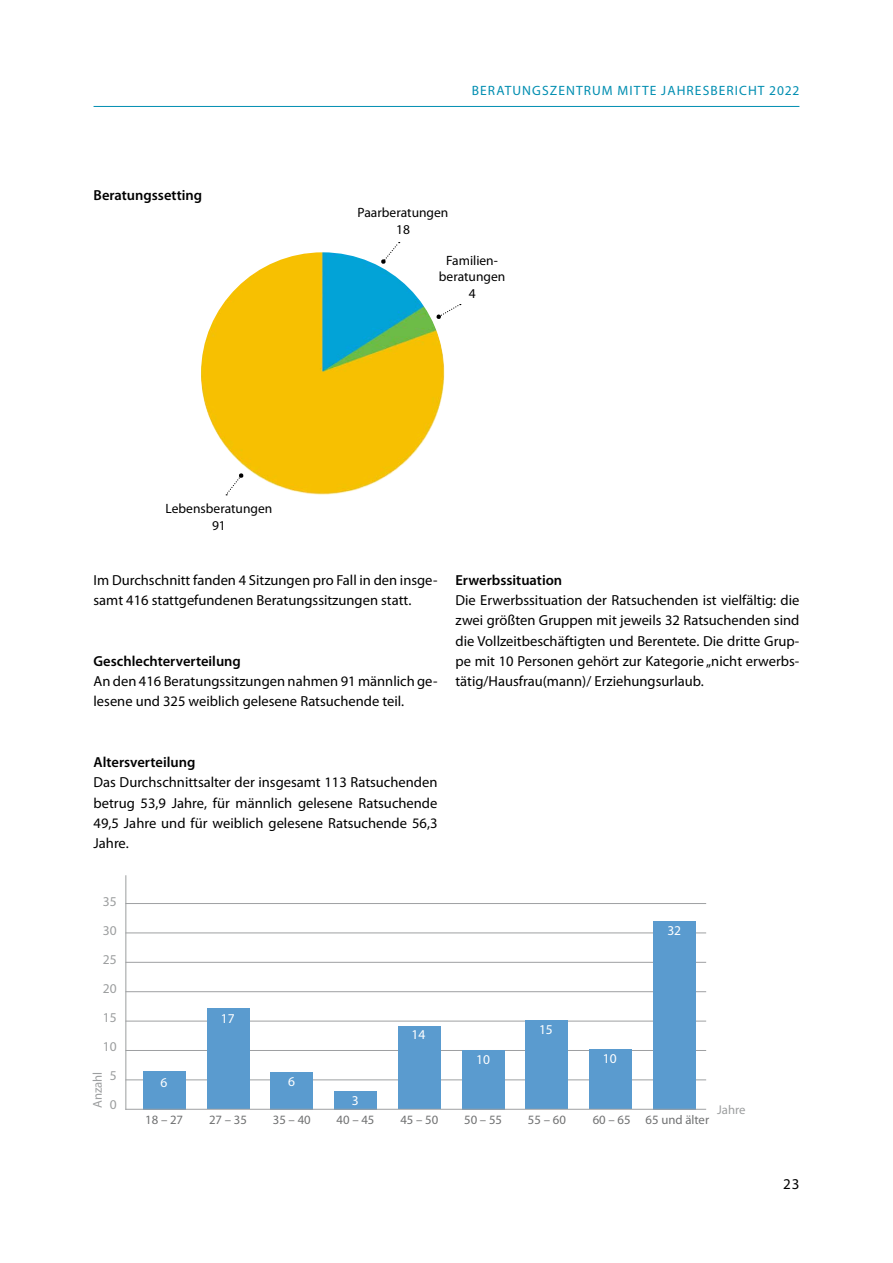
<style>
.page{position:relative;width:893px;height:1263px;background:#fff}
.page>*{position:absolute;margin:0;border:0;box-sizing:border-box;transform-origin:0 0}
.t1{font:15px "Myriad Pro";color:#000}
.t2{font:14.55px/20.2px "Myriad Pro";color:#000}
.t3{font:600 14.55px "Myriad Pro";color:#000}
.t4{font:13.5px/16.5px "Myriad Pro";color:#000;text-align:center}
.t5{font:13.5px "Myriad Pro";letter-spacing:.08em;color:#008eb1}
.t6{font:13.5px "Myriad Pro";color:#fff}
.t7{font:13.5px/29px "Myriad Pro";color:#9c9e9f;text-align:center}
.t8{font:12.75px "Myriad Pro";color:#707172}
.t9{font:12.75px "Myriad Pro";color:#9c9e9f}
</style>
<div class="page">
<hr style="left:94px;top:106px;width:705px;height:1px;background:#008eb1">
<img style="left:201px;top:252px;width:243px;height:243px;border-radius:122px">
<svg style="left:381px;top:242px;width:19px;height:22px"></svg>
<svg style="left:226px;top:473px;width:18px;height:22px"></svg>
<svg style="left:436px;top:304px;width:25px;height:15px"></svg>
<hr style="left:125px;top:903px;width:581px;height:1px;background:#9ea0a2">
<hr style="left:125px;top:932px;width:581px;height:1px;background:#9ea0a2">
<hr style="left:125px;top:962px;width:581px;height:1px;background:#9ea0a2">
<hr style="left:125px;top:991px;width:581px;height:1px;background:#9ea0a2">
<hr style="left:125px;top:1021px;width:581px;height:1px;background:#9ea0a2">
<hr style="left:125px;top:1050px;width:581px;height:1px;background:#9ea0a2">
<hr style="left:125px;top:1079px;width:581px;height:1px;background:#9ea0a2">
<hr style="left:126px;top:875px;width:1px;height:235px;background:#9c9e9f">
<div style="left:143px;top:1071px;width:42px;height:38px;background:#5a9bcf"></div>
<div style="left:207px;top:1008px;width:42px;height:101px;background:#5a9bcf"></div>
<div style="left:271px;top:1072px;width:42px;height:37px;background:#5a9bcf"></div>
<div style="left:334px;top:1091px;width:43px;height:18px;background:#5a9bcf"></div>
<div style="left:398px;top:1026px;width:42px;height:83px;background:#5a9bcf"></div>
<div style="left:462px;top:1050px;width:42px;height:59px;background:#5a9bcf"></div>
<div style="left:526px;top:1020px;width:42px;height:89px;background:#5a9bcf"></div>
<div style="left:590px;top:1049px;width:42px;height:60px;background:#5a9bcf"></div>
<div style="left:653px;top:921px;width:43px;height:188px;background:#5a9bcf"></div>
<hr style="left:125px;top:1109px;width:581px;height:1px;background:#9ea0a2">
<p class="t3" style="left:94px;top:186px;width:110px">Beratungssetting</p>
<p class="t4" style="left:166px;top:500px;width:108px">Lebensberatungen<br>91</p>
<p class="t5" style="left:472px;top:82px;width:329px">BERATUNGSZENTRUM MITTE JAHRESBERICHT 2022</p>
<p class="t4" style="left:358px;top:204px;width:92px">Paarberatungen<br>18</p>
<p class="t4" style="left:439px;top:252px;width:68px">Familien&shy;beratungen<br>4</p>
<p class="t2" style="left:94px;top:570px;width:345px">Im Durchschnitt fanden 4 Sitzungen pro Fall in den insge&shy;samt 416 stattgefundenen Beratungssitzungen statt.</p>
<p class="t3" style="left:94px;top:652px;width:149px">Geschlechterverteilung</p>
<p class="t2" style="left:94px;top:671px;width:345px">An den 416 Beratungssitzungen nahmen 91 männlich ge&shy;lesene und 325 weiblich gelesene Ratsuchende teil.</p>
<p class="t3" style="left:455px;top:571px;width:108px">Erwerbssituation</p>
<p class="t2" style="left:455px;top:590px;width:345px;text-align:justify">Die Erwerbssituation der Ratsuchenden ist vielfältig: die zwei größten Gruppen mit jeweils 32 Ratsuchenden sind die Vollzeitbeschäftigten und Berentete. Die dritte Grup&shy;pe mit 10 Personen gehört zur Kategorie „nicht erwerbs&shy;tätig/Hausfrau(mann)/ Erziehungsurlaub.</p>
<p class="t3" style="left:94px;top:753px;width:103px">Altersverteilung</p>
<p class="t2" style="left:94px;top:772px;width:345px;text-align:justify">Das Durchschnittsalter der insgesamt 113 Ratsuchenden betrug 53,9 Jahre, für männlich gelesene Ratsuchende 49,5 Jahre und für weiblich gelesene Ratsuchende 56,3<br>Jahre.</p>
<p class="t7" style="left:103px;top:886px;width:15px">35<br>30<br>25<br>20<br>15<br>10<br>5<br>0</p>
<p class="t9" style="left:90px;top:1108px;width:38px;rotate:-90deg">Anzahl</p>
<p class="t6" style="left:667px;top:922px;width:15px">32</p>
<p class="t6" style="left:161px;top:1074px;width:8px">6</p>
<p class="t6" style="left:221px;top:1010px;width:15px">17</p>
<p class="t6" style="left:288px;top:1073px;width:8px">6</p>
<p class="t6" style="left:352px;top:1092px;width:8px">3</p>
<p class="t6" style="left:411px;top:1026px;width:15px">14</p>
<p class="t6" style="left:476px;top:1051px;width:15px">10</p>
<p class="t6" style="left:539px;top:1021px;width:15px">15</p>
<p class="t6" style="left:603px;top:1050px;width:15px">10</p>
<p class="t8" style="left:145px;top:1111px;width:39px">18 – 27</p>
<p class="t8" style="left:209px;top:1111px;width:39px">27 – 35</p>
<p class="t8" style="left:273px;top:1111px;width:39px">35 – 40</p>
<p class="t8" style="left:337px;top:1111px;width:39px">40 – 45</p>
<p class="t8" style="left:400px;top:1111px;width:39px">45 – 50</p>
<p class="t8" style="left:464px;top:1111px;width:39px">50 – 55</p>
<p class="t8" style="left:528px;top:1111px;width:39px">55 – 60</p>
<p class="t8" style="left:593px;top:1111px;width:118px">60 – 65 65 und älter</p>
<p class="t9" style="left:717px;top:1101px;width:30px">Jahre</p>
<p class="t1" style="left:783px;top:1175px;width:18px">23</p>
</div>
